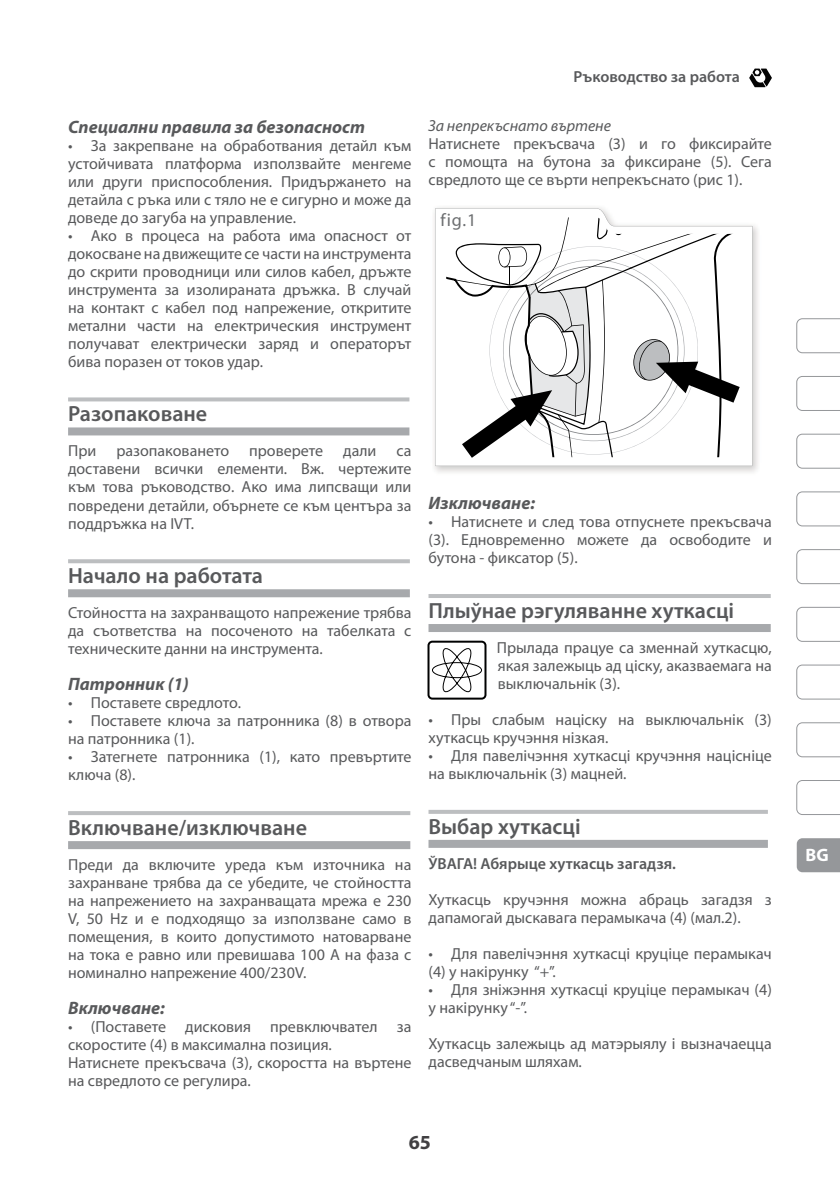
<style>
.page{position:relative;width:840px;height:1191px;background:#fff}
.page>*{position:absolute;margin:0;border:0;box-sizing:border-box;transform-origin:0 0}
.t1{font:600 22px "Myriad Pro";color:#58595b}
.t2{font:700 20px "Myriad Pro";color:#414042}
.t3{font:italic 700 18px "Myriad Pro";color:#58595b}
.t4{font:18px "Myriad";color:#6d6f71}
.t5{font:700 18px "Myriad Pro";color:#fff}
.t6{font:16px/18px "Myriad Pro";color:#58595b}
.t7{font:600 16px "Myriad Pro";color:#58595b}
.t8{font:italic 16px "Myriad Pro";color:#58595b}
</style>
<div class="page">
<svg style="left:749px;top:69px;width:22px;height:18px"></svg>
<svg style="left:796px;top:838px;width:43px;height:34px"></svg>
<svg style="left:796px;top:549px;width:43px;height:35px"></svg>
<svg style="left:796px;top:607px;width:43px;height:35px"></svg>
<svg style="left:796px;top:664px;width:43px;height:35px"></svg>
<svg style="left:796px;top:491px;width:43px;height:35px"></svg>
<svg style="left:796px;top:434px;width:43px;height:35px"></svg>
<svg style="left:796px;top:318px;width:43px;height:35px"></svg>
<svg style="left:796px;top:780px;width:43px;height:35px"></svg>
<svg style="left:796px;top:722px;width:43px;height:35px"></svg>
<svg style="left:796px;top:376px;width:43px;height:35px"></svg>
<div style="left:68px;top:427px;width:341px;height:8px;background:#a7a9ac"></div>
<div style="left:68px;top:589px;width:341px;height:8px;background:#a7a9ac"></div>
<div style="left:68px;top:841px;width:342px;height:8px;background:#a7a9ac"></div>
<svg style="left:68px;top:397px;width:341px;height:4px"></svg>
<svg style="left:68px;top:559px;width:341px;height:4px"></svg>
<hr style="left:68px;top:811px;width:342px;height:4px;background:#bcbec0">
<div style="left:428px;top:624px;width:342px;height:8px;background:#a7a9ac"></div>
<div style="left:428px;top:840px;width:339px;height:8px;background:#a7a9ac"></div>
<img style="left:434px;top:207px;width:324px;height:266px">
<svg style="left:435px;top:208px;width:317px;height:258px"></svg>
<div style="left:440px;top:213px;width:32px;height:16px;background:#fff"></div>
<svg style="left:446px;top:217px;width:295px;height:241px"></svg>
<hr style="left:428px;top:594px;width:342px;height:4px;background:#bcbec0">
<div style="left:427px;top:640px;width:59px;height:59px;border:2px solid #000101;border-radius:4px"></div>
<svg style="left:432px;top:648px;width:50px;height:45px"></svg>
<hr style="left:428px;top:810px;width:339px;height:4px;background:#bcbec0">
<p class="t3" style="left:68px;top:115px;width:298px">Специални правила за безопасност</p>
<p class="t6" style="left:68px;top:136px;width:344px;text-align:justify">• За закрепване на обработвания детайл към устойчивата платформа използвайте менгеме или други приспособления. Придържането на детайла с ръка или с тяло не е сигурно и може да доведе до загуба на управление.</p>
<p class="t6" style="left:68px;top:226px;width:345px;text-align:justify">• Ако в процеса на работа има опасност от докосване на движещите се части на инструмента до скрити проводници или силов кабел, дръжте инструмента за изолираната дръжка. В случай на контакт с кабел под напрежение, откритите метални части на електрическия инструмент получават електрически заряд и операторът бива поразен от токов удар.</p>
<h1 class="t1" style="left:68px;top:400px;width:141px">Разопаковане</h1>
<p class="t6" style="left:68px;top:442px;width:30px">При</p>
<p class="t6" style="left:116px;top:442px;width:114px">разопаковането</p>
<p class="t6" style="left:249px;top:442px;width:75px">проверете</p>
<p class="t6" style="left:343px;top:442px;width:35px">дали</p>
<p class="t6" style="left:68px;top:442px;width:345px;text-align:justify;text-indent:328px">са доставени всички елементи. Вж. чертежите към това ръководство. Ако има липсващи или повредени детайли, обърнете се към центъра за поддръжка на IVT.</p>
<h1 class="t1" style="left:68px;top:562px;width:196px">Начало на работата</h1>
<p class="t6" style="left:68px;top:603px;width:344px;text-align:justify">Стойността на захранващото напрежение трябва да съответства на посоченото на табелката с техническите данни на инструмента.</p>
<p class="t3" style="left:68px;top:672px;width:122px">Патронник (1)</p>
<p class="t6" style="left:68px;top:693px;width:174px">• Поставете свредлото.</p>
<p class="t6" style="left:68px;top:711px;width:345px">• Поставете ключа за патронника (8) в отвора на патронника (1).</p>
<p class="t6" style="left:68px;top:747px;width:344px">• Затегнете патронника (1), като превъртите ключа (8).</p>
<h1 class="t1" style="left:68px;top:813px;width:240px">Включване/изключване</h1>
<p class="t6" style="left:68px;top:855px;width:345px;text-align:justify">Преди да включите уреда към източника на захранване трябва да се убедите, че стойността на напрежението на захранващата мрежа е 230<br>V, 50 Hz и е подходящо за използване само в помещения, в които допустимото натоварване на тока е равно или превишава 100 А на фаза с номинално напрежение 400/230V.</p>
<p class="t3" style="left:68px;top:996px;width:98px">Включване:</p>
<p class="t6" style="left:68px;top:1017px;width:345px">• (Поставете дисковия превключвател за скоростите (4) в максимална позиция.<br>Натиснете прекъсвача (3), скоростта на въртене на свредлото се регулира.</p>
<p class="t7" style="left:573px;top:66px;width:168px">Ръководство за работа</p>
<p class="t8" style="left:428px;top:116px;width:184px">За непрекъснато въртене</p>
<p class="t6" style="left:428px;top:134px;width:345px;text-align:justify">Натиснете прекъсвача (3) и го фиксирайте с помощта на бутона за фиксиране (5). Сега свредлото ще се върти непрекъснато (рис 1).</p>
<p class="t4" style="left:440px;top:211px;width:37px">fig.1</p>
<p class="t3" style="left:428px;top:491px;width:108px">Изключване:</p>
<p class="t6" style="left:428px;top:512px;width:345px;text-align:justify">• Натиснете и след това отпуснете прекъсвача (3). Едновременно можете да освободите и бутона - фиксатор (5).</p>
<h1 class="t1" style="left:428px;top:596px;width:307px">Плыўнае рэгуляванне хуткасці</h1>
<p class="t6" style="left:496px;top:638px;width:276px;text-align:justify">Прылада працуе са зменнай хуткасцю, якая залежыць ад ціску, аказваемага на выключальнік (3).</p>
<p class="t6" style="left:428px;top:710px;width:344px">• Пры слабым націску на выключальнік (3) хуткасць кручэння нізкая.</p>
<p class="t6" style="left:428px;top:746px;width:345px">• Для павелічэння хуткасці кручэння націсніце на выключальнік (3) мацней.</p>
<h1 class="t1" style="left:428px;top:812px;width:154px">Выбар хуткасці</h1>
<p class="t7" style="left:428px;top:853px;width:249px">ЎВАГА! Абярыце хуткасць загадзя.</p>
<p class="t6" style="left:428px;top:890px;width:344px">Хуткасць кручэння можна абраць загадзя з дапамогай дыскавага перамыкача (4) (мал.2).</p>
<p class="t6" style="left:428px;top:944px;width:344px">• Для павелічэння хуткасці круціце перамыкач (4) у накірунку “+”.</p>
<p class="t6" style="left:428px;top:980px;width:345px">• Для зніжэння хуткасці круціце перамыкач (4) у накірунку “-”.</p>
<p class="t6" style="left:428px;top:1034px;width:344px">Хуткасць залежыць ад матэрыялу і вызначаецца дасведчаным шляхам.</p>
<p class="t2" style="left:408px;top:1129px;width:24px">65</p>
<p class="t5" style="left:805px;top:843px;width:25px">BG</p>
</div>
